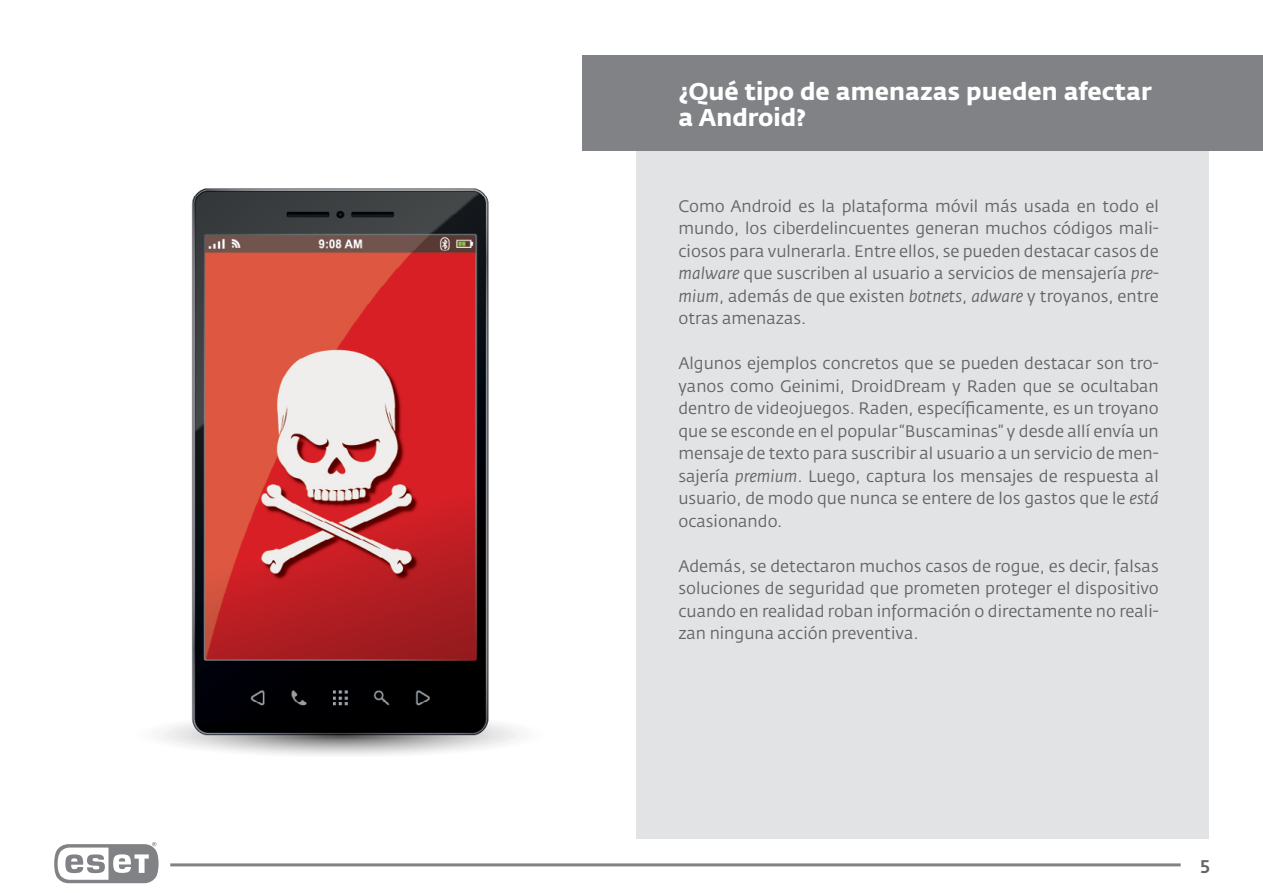
<style>
.page{position:relative;width:1263px;height:893px;background:#fff}
.page>*{position:absolute;margin:0;border:0;box-sizing:border-box;transform-origin:0 0}
.t1{font:700 24px/25.5px "Fedra Sans Alt Pro";color:#fff}
.t2{font:500 18px "Fedra Sans Std";color:#636466}
.t3{font:16.5px/22.5px "Fedra Sans Std";color:#636466;text-align:justify}
.s1{font-style:italic}
</style>
<div class="page">
<hr style="left:170px;top:863px;width:1011px;height:3px;background:#808285">
<svg style="left:54px;top:842px;width:105px;height:41px"></svg>
<div style="left:636px;top:57px;width:573px;height:782px;background:#e2e3e4"></div>
<div style="left:583px;top:56px;width:680px;height:95px;background:#808285"></div>
<img style="left:161px;top:188px;width:360px;height:567px">
<h1 class="t1" style="left:678px;top:79px;width:475px">¿Qué tipo de amenazas pueden afectar a Android?</h1>
<p class="t3" style="left:678px;top:194px;width:482px">Como Android es la plataforma móvil más usada en todo el mundo, los ciberdelincuentes generan muchos códigos mali&shy;ciosos para vulnerarla. Entre ellos, se pueden destacar casos de <span class="s1">malware</span> que suscriben al usuario a servicios de mensajería <span class="s1">pre&shy;mium</span>, además de que existen <span class="s1">botnets</span>, <span class="s1">adware</span> y troyanos, entre otras amenazas.</p>
<p class="t3" style="left:678px;top:352px;width:482px">Algunos ejemplos concretos que se pueden destacar son tro&shy;yanos como Geinimi, DroidDream y Raden que se ocultaban dentro de videojuegos. Raden, específicamente, es un troyano que se esconde en el popular “Buscaminas” y desde allí envía un mensaje de texto para suscribir al usuario a un servicio de men&shy;sajería <span class="s1">premium</span>. Luego, captura los mensajes de respuesta al usuario, de modo que nunca se entere de los gastos que le <span class="s1">está </span>ocasionando.</p>
<p class="t3" style="left:678px;top:555px;width:482px">Además, se detectaron muchos casos de rogue, es decir, falsas soluciones de seguridad que prometen proteger el dispositivo cuando en realidad roban información o directamente no reali&shy;zan ninguna acción preventiva.</p>
<p class="t2" style="left:1200px;top:853px;width:11px">5</p>
</div>
